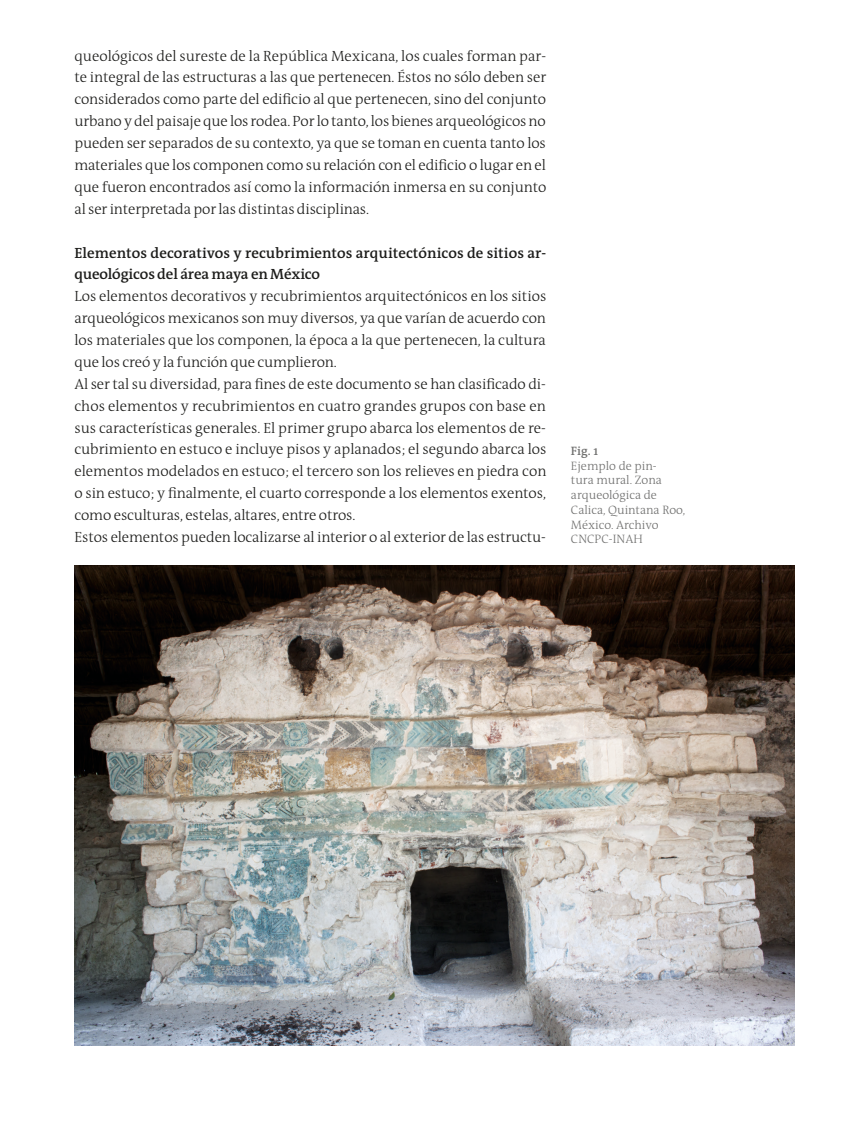
<style>
.page{position:relative;width:844px;height:1141px;background:#fff}
.page>*{position:absolute;margin:0;border:0;box-sizing:border-box;transform-origin:0 0}
.t1{font:300 14.88px/21.9px "The Antiqua B3";letter-spacing:-.005em;color:#1d1d1b;text-align:justify}
.t2{font:600 14.88px/21.9px "The Antiqua B6";letter-spacing:.005em;color:#1d1d1b}
.t3{font:300 12.25px/14.7px "The Antiqua B3";color:#70706f}
.t4{font:600 12.25px "The Antiqua B6";color:#70706f}
</style>
<div class="page">
<img style="left:74px;top:566px;width:719px;height:479px">
<p class="t1" style="left:74px;top:45px;width:473px">queológicos del sureste de la República Mexicana, los cuales forman par&shy;te integral de las estructuras a las que pertenecen. Éstos no sólo deben ser considerados como parte del edificio al que pertenecen, sino del conjunto urbano y del paisaje que los rodea. Por lo tanto, los bienes arqueológicos no pueden ser separados de su contexto, ya que se toman en cuenta tanto los materiales que los componen como su relación con el edificio o lugar en el que fueron encontrados así como la información inmersa en su conjunto al ser interpretada por las distintas disciplinas.</p>
<p class="t2" style="left:74px;top:242px;width:473px">Elementos decorativos y recubrimientos arquitectónicos de sitios ar&shy;queológicos del área maya en México</p>
<p class="t1" style="left:74px;top:286px;width:473px;text-align:left">Los elementos decorativos y recubrimientos arquitectónicos en los sitios arqueológicos mexicanos son muy diversos, ya que varían de acuerdo con los materiales que los componen, la época a la que pertenecen, la cultura que los creó y la función que cumplieron.<br>Al ser tal su diversidad, para fines de este documento se han clasificado di&shy;chos elementos y recubrimientos en cuatro grandes grupos con base en sus características generales. El primer grupo abarca los elementos de re&shy;cubrimiento en estuco e incluye pisos y aplanados; el segundo abarca los elementos modelados en estuco; el tercero son los relieves en piedra con o sin estuco; y finalmente, el cuarto corresponde a los elementos exentos, como esculturas, estelas, altares, entre otros.<br>Estos elementos pueden localizarse al interior o al exterior de las estructu-</p>
<p class="t4" style="left:570px;top:444px;width:29px">Fig. 1</p>
<p class="t3" style="left:570px;top:459px;width:116px">Ejemplo de pin-<br>tura mural. Zona arqueológica de<br>Calica, Quintana Roo,<br>México. Archivo<br>CNCPC-INAH</p>
</div>
